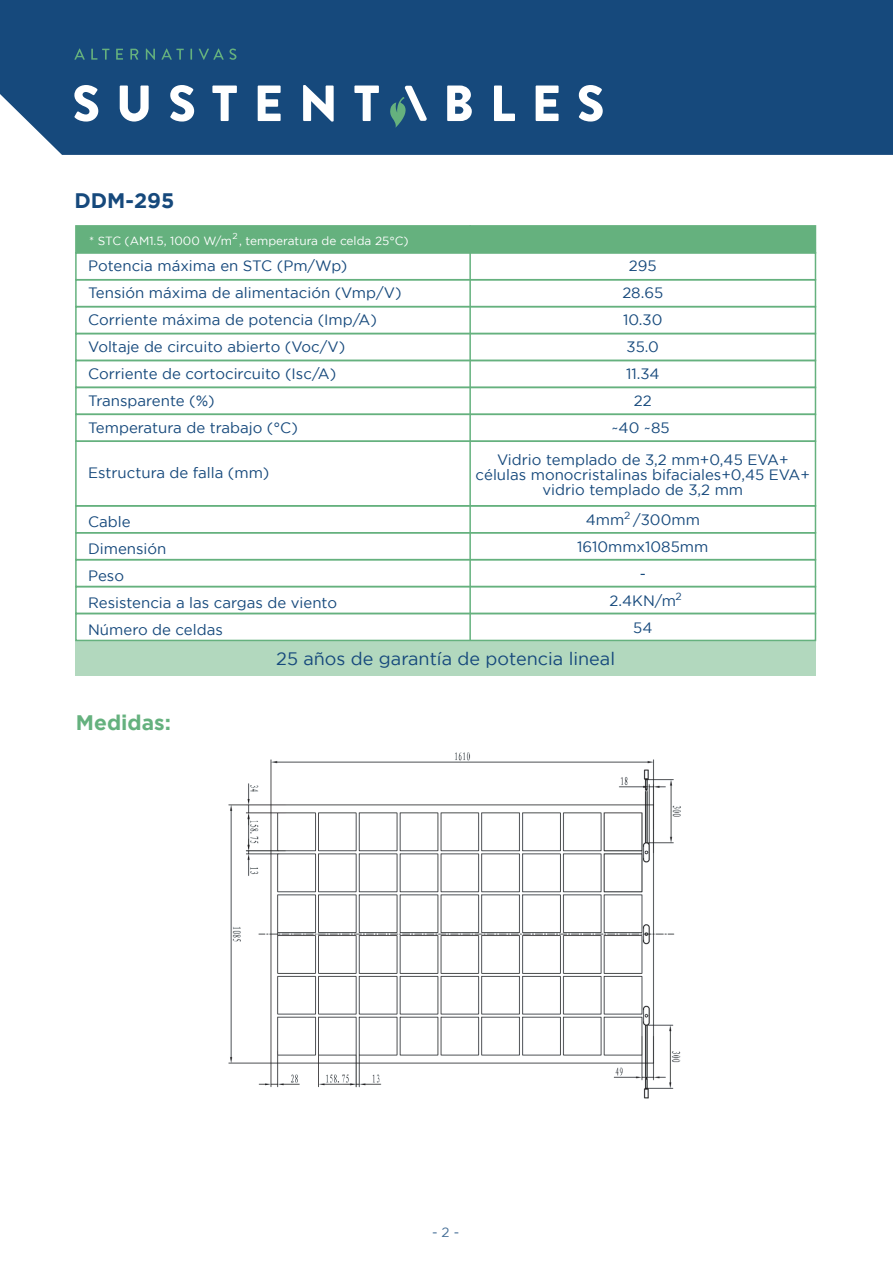
<style>
.page{position:relative;width:893px;height:1263px;background:#fff}
.page>*{position:absolute;margin:0;border:0;box-sizing:border-box;transform-origin:0 0}
.t1{font:700 21px "Gotham";color:#65b17e}
.t2{font:700 21px "Gotham";color:#16497c}
.t3{font:18px "Gotham";color:#16497c}
.t4{font:15px/27px "Gotham";color:#16497c;text-align:center}
.t5{font:13.5px "Gotham";color:#16497c}
.t6{font:11.85px "Gotham";color:#fff}
.t7{font:10.5px "Gotham";color:#16497c}
.t8{font:8.7px "Gotham";color:#fff}
</style>
<div class="page">
<div style="left:0;top:0;width:893px;height:155px;background:#16497c"></div>
<svg style="left:74px;top:85px;width:24px;height:37px"></svg>
<svg style="left:120px;top:86px;width:29px;height:36px"></svg>
<svg style="left:170px;top:85px;width:24px;height:37px"></svg>
<svg style="left:212px;top:86px;width:25px;height:35px"></svg>
<svg style="left:258px;top:86px;width:23px;height:35px"></svg>
<svg style="left:303px;top:85px;width:31px;height:37px"></svg>
<svg style="left:354px;top:86px;width:25px;height:35px"></svg>
<svg style="left:447px;top:86px;width:25px;height:35px"></svg>
<svg style="left:494px;top:86px;width:21px;height:35px"></svg>
<svg style="left:536px;top:86px;width:23px;height:35px"></svg>
<svg style="left:579px;top:85px;width:24px;height:37px"></svg>
<svg style="left:390px;top:86px;width:37px;height:42px;background:#4a7892"></svg>
<svg style="left:74px;top:49px;width:11px;height:11px"></svg>
<svg style="left:91px;top:49px;width:18px;height:11px"></svg>
<svg style="left:116px;top:49px;width:7px;height:11px"></svg>
<svg style="left:130px;top:49px;width:8px;height:11px"></svg>
<svg style="left:146px;top:49px;width:9px;height:11px"></svg>
<svg style="left:161px;top:49px;width:23px;height:11px"></svg>
<svg style="left:190px;top:49px;width:2px;height:11px"></svg>
<svg style="left:199px;top:49px;width:37px;height:11px"></svg>
<div style="left:75px;top:279px;width:741px;height:28px;border:2px solid #65b17e"></div>
<div style="left:75px;top:252px;width:741px;height:28px;border:2px solid #65b17e"></div>
<div style="left:75px;top:306px;width:741px;height:28px;border:2px solid #65b17e"></div>
<div style="left:75px;top:333px;width:741px;height:28px;border:2px solid #65b17e"></div>
<div style="left:75px;top:225px;width:741px;height:29px;background:#65b17e;border:2px solid #65b17e"></div>
<div style="left:75px;top:360px;width:741px;height:28px;border:2px solid #65b17e"></div>
<div style="left:75px;top:387px;width:741px;height:28px;border:2px solid #65b17e"></div>
<div style="left:75px;top:414px;width:741px;height:28px;border:2px solid #65b17e"></div>
<div style="left:75px;top:440px;width:741px;height:67px;border:2px solid #65b17e"></div>
<div style="left:75px;top:505px;width:741px;height:28px;border:2px solid #65b17e"></div>
<div style="left:75px;top:532px;width:741px;height:28px;border:2px solid #65b17e"></div>
<hr style="left:469px;top:225px;width:2px;height:415px;background:#65b17e">
<div style="left:75px;top:559px;width:741px;height:28px;border:2px solid #65b17e"></div>
<div style="left:75px;top:586px;width:741px;height:28px;border:2px solid #65b17e"></div>
<div style="left:75px;top:613px;width:741px;height:28px;border:2px solid #65b17e"></div>
<div style="left:75px;top:640px;width:741px;height:36px;background:#b2d8be"></div>
<img style="left:228px;top:752px;width:453px;height:347px">
<h1 class="t2" style="left:74px;top:188px;width:101px">DDM-295</h1>
<p class="t8" style="left:232px;top:231px;width:7px">2</p>
<p class="t6" style="left:89px;top:234px;width:321px">* STC (AM1.5, 1000 W/m , temperatura de celda 25°C)</p>
<p class="t4" style="left:88px;top:252px;width:315px;text-align:left">Potencia máxima en STC (Pm/Wp)<br>Tensión máxima de alimentación (Vmp/V)<br>Corriente máxima de potencia (Imp/A)<br>Voltaje de circuito abierto (Voc/V)<br>Corriente de cortocircuito (Isc/A)<br>Transparente (%)<br>Temperatura de trabajo (°C)</p>
<p class="t4" style="left:88px;top:459px;width:183px">Estructura de falla (mm)</p>
<p class="t4" style="left:88px;top:508px;width:250px;text-align:left">Cable<br>Dimensión<br>Peso<br>Resistencia a las cargas de viento<br>Número de celdas</p>
<p class="t4" style="left:611px;top:252px;width:60px">295<br>28.65<br>10.30<br>35.0<br>11.34<br>22<br>~40 ~85</p>
<p class="t4" style="left:476px;top:452px;width:336px;line-height:15px">Vidrio templado de 3,2 mm+0,45 EVA+ células monocristalinas bifaciales+0,45 EVA+ vidrio templado de 3,2 mm</p>
<p class="t7" style="left:624px;top:509px;width:8px">2</p>
<p class="t4" style="left:577px;top:506px;width:133px">4mm /300mm<br>1610mmx1085mm -<br>2.4KN/m<br>54</p>
<p class="t7" style="left:676px;top:590px;width:8px">2</p>
<h1 class="t1" style="left:76px;top:711px;width:96px">Medidas:</h1>
<p class="t3" style="left:276px;top:648px;width:340px">25 años de garantía de potencia lineal</p>
<p class="t5" style="left:432px;top:1225px;width:29px">- 2 -</p>
</div>
